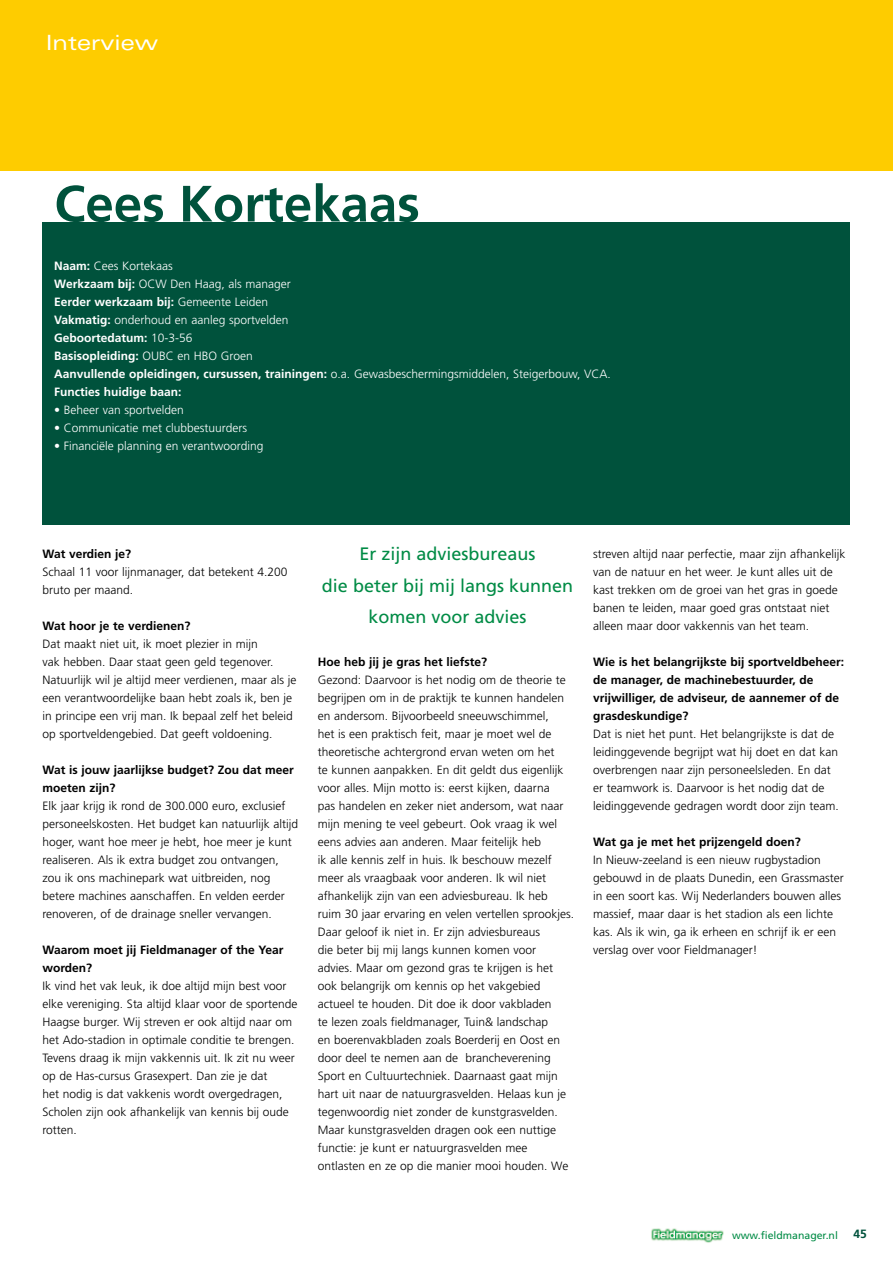
<style>
.page{position:relative;width:893px;height:1263px;background:#fff}
.page>*{position:absolute;margin:0;border:0;box-sizing:border-box;transform-origin:0 0}
.t1{font:700 51px "Frutiger";color:#00523c}
.t2{font:expanded 21px "Univers";color:#fff}
.t3{font:18px/31.5px "Frutiger";color:#008b45;text-align:center}
.t4{font:300 12px/18px "Frutiger";color:#000}
.t5{font:300 12px/18px "Frutiger";color:#fff}
.t6{font:700 12px/18px "Frutiger";color:#000}
.t7{font:700 12px "Frutiger";color:#00523c}
.t8{font:10.5px "Frutiger";color:#008b45}
.s1{font-weight:700}
</style>
<div class="page">
<img style="left:651px;top:1228px;width:73px;height:15px">
<div style="left:43px;top:222px;width:807px;height:302px;background:#00523c"></div>
<div style="left:0;top:0;width:893px;height:170px;background:#fecc00"></div>
<h2 class="t2" style="left:46px;top:30px;width:113px">Interview</h2>
<h1 class="t1" style="left:54px;top:174px;width:367px">Cees Kortekaas</h1>
<p class="t5" style="left:54px;top:257px;width:558px"><span class="s1">Naam:</span> Cees Kortekaas<br><span class="s1">Werkzaam bij:</span> OCW Den Haag, als manager<br><span class="s1">Eerder werkzaam bij:</span> Gemeente Leiden<br><span class="s1">Vakmatig:</span> onderhoud en aanleg sportvelden<br><span class="s1">Geboortedatum:</span> 10-3-56<br><span class="s1">Basisopleiding:</span> OUBC en HBO Groen<br><span class="s1">Aanvullende opleidingen, cursussen, trainingen:</span> o.a. Gewasbeschermingsmiddelen, Steigerbouw, VCA.<br><span class="s1">Functies huidige baan:</span></p>
<p class="t5" style="left:54px;top:401px;width:131px">• Beheer van sportvelden</p>
<p class="t5" style="left:54px;top:419px;width:194px">• Communicatie met clubbestuurders</p>
<p class="t5" style="left:54px;top:437px;width:211px">• Financiële planning en verantwoording</p>
<p class="t6" style="left:43px;top:545px;width:90px">Wat verdien je?</p>
<p class="t4" style="left:43px;top:563px;width:246px">Schaal 11 voor lijnmanager, dat betekent 4.200 bruto per maand.</p>
<p class="t6" style="left:43px;top:617px;width:150px">Wat hoor je te verdienen?</p>
<p class="t4" style="left:43px;top:635px;width:255px">Dat maakt niet uit, ik moet plezier in mijn<br>vak hebben. Daar staat geen geld tegenover.<br>Natuurlijk wil je altijd meer verdienen, maar als je een verantwoordelijke baan hebt zoals ik, ben je in principe een vrij man. Ik bepaal zelf het beleid op sportveldengebied. Dat geeft voldoening.</p>
<p class="t6" style="left:43px;top:761px;width:253px">Wat is jouw jaarlijkse budget? Zou dat meer moeten zijn?</p>
<p class="t4" style="left:43px;top:797px;width:257px">Elk jaar krijg ik rond de 300.000 euro, exclusief personeelskosten. Het budget kan natuurlijk altijd hoger, want hoe meer je hebt, hoe meer je kunt realiseren. Als ik extra budget zou ontvangen, zou ik ons machinepark wat uitbreiden, nog betere machines aanschaffen. En velden eerder renoveren, of de drainage sneller vervangen.</p>
<p class="t6" style="left:43px;top:941px;width:243px">Waarom moet jij Fieldmanager of the Year worden?</p>
<p class="t4" style="left:43px;top:977px;width:256px">Ik vind het vak leuk, ik doe altijd mijn best voor elke vereniging. Sta altijd klaar voor de sportende Haagse burger. Wij streven er ook altijd naar om het Ado-stadion in optimale conditie te brengen.<br>Tevens draag ik mijn vakkennis uit. Ik zit nu weer op de Has-cursus Grasexpert. Dan zie je dat<br>het nodig is dat vakkenis wordt overgedragen, Scholen zijn ook afhankelijk van kennis bij oude rotten.</p>
<h3 class="t3" style="left:322px;top:538px;width:253px">Er zijn adviesbureaus<br>die beter bij mij langs kunnen komen voor advies</h3>
<p class="t6" style="left:318px;top:653px;width:171px">Hoe heb jij je gras het liefste?</p>
<p class="t4" style="left:318px;top:671px;width:258px">Gezond: Daarvoor is het nodig om de theorie te begrijpen om in de praktijk te kunnen handelen en andersom. Bijvoorbeeld sneeuwschimmel,<br>het is een praktisch feit, maar je moet wel de theoretische achtergrond ervan weten om het<br>te kunnen aanpakken. En dit geldt dus eigenlijk voor alles. Mijn motto is: eerst kijken, daarna<br>pas handelen en zeker niet andersom, wat naar mijn mening te veel gebeurt. Ook vraag ik wel eens advies aan anderen. Maar feitelijk heb<br>ik alle kennis zelf in huis. Ik beschouw mezelf meer als vraagbaak voor anderen. Ik wil niet afhankelijk zijn van een adviesbureau. Ik heb ruim 30 jaar ervaring en velen vertellen sprookjes.<br>Daar geloof ik niet in. Er zijn adviesbureaus<br>die beter bij mij langs kunnen komen voor<br>advies. Maar om gezond gras te krijgen is het ook belangrijk om kennis op het vakgebied actueel te houden. Dit doe ik door vakbladen<br>te lezen zoals fieldmanager, Tuin&amp; landschap<br>en boerenvakbladen zoals Boerderij en Oost en door deel te nemen aan de brancheverening Sport en Cultuurtechniek. Daarnaast gaat mijn hart uit naar de natuurgrasvelden. Helaas kun je tegenwoordig niet zonder de kunstgrasvelden.<br>Maar kunstgrasvelden dragen ook een nuttige functie: je kunt er natuurgrasvelden mee ontlasten en ze op die manier mooi houden. We</p>
<p class="t4" style="left:593px;top:545px;width:254px">streven altijd naar perfectie, maar zijn afhankelijk van de natuur en het weer. Je kunt alles uit de kast trekken om de groei van het gras in goede banen te leiden, maar goed gras ontstaat niet alleen maar door vakkennis van het team.</p>
<p class="t6" style="left:593px;top:653px;width:253px">Wie is het belangrijkste bij sportveldbeheer: de manager, de machinebestuurder, de vrijwilliger, de adviseur, de aannemer of de grasdeskundige?</p>
<p class="t4" style="left:593px;top:725px;width:247px">Dat is niet het punt. Het belangrijkste is dat de leidinggevende begrijpt wat hij doet en dat kan overbrengen naar zijn personeelsleden. En dat er teamwork is. Daarvoor is het nodig dat de leidinggevende gedragen wordt door zijn team.</p>
<p class="t6" style="left:593px;top:833px;width:209px">Wat ga je met het prijzengeld doen?</p>
<p class="t4" style="left:593px;top:851px;width:252px">In Nieuw-zeeland is een nieuw rugbystadion gebouwd in de plaats Dunedin, een Grassmaster in een soort kas. Wij Nederlanders bouwen alles massief, maar daar is het stadion als een lichte kas. Als ik win, ga ik erheen en schrijf ik er een verslag over voor Fieldmanager!</p>
<p class="t8" style="left:732px;top:1229px;width:107px">www.fieldmanager.nl</p>
<p class="t7" style="left:853px;top:1227px;width:15px">45</p>
</div>
